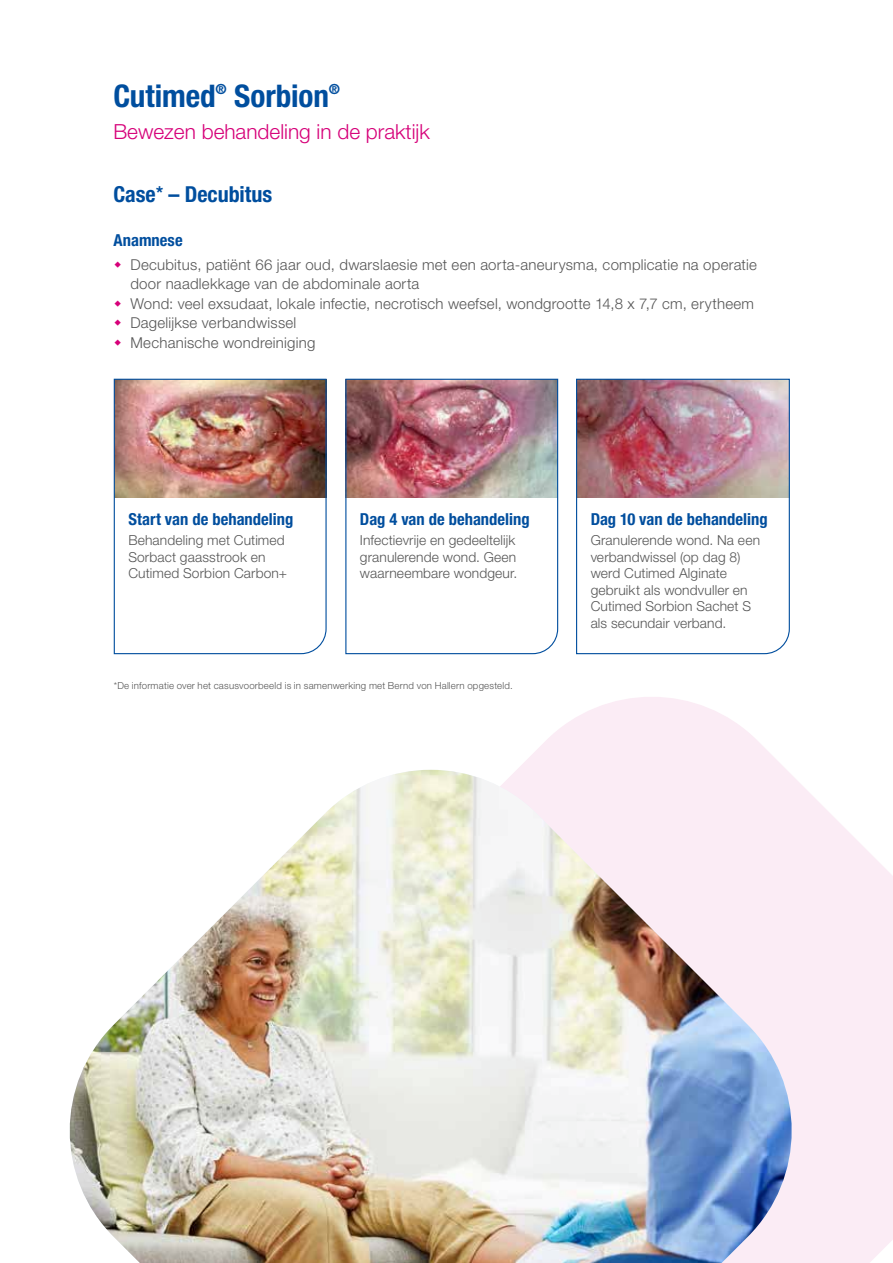
<style>
.page{position:relative;width:893px;height:1263px;background:#fff}
.page>*{position:absolute;margin:0;border:0;box-sizing:border-box;transform-origin:0 0}
.t1{font:700 condensed 31.2px "Helvetica Neue LT Std";letter-spacing:-.005em;color:#004e9e}
.t2{font:700 condensed 22.05px "Helvetica Neue LT Std";color:#004e9e}
.t3{font:300 20.85px "Helvetica Neue LT Std";color:#d60079}
.t4{font:700 condensed 16.5px "Helvetica Neue LT Std";color:#004e9e}
.t5{font:300 15px/19.5px "Helvetica Neue LT Std";letter-spacing:.015em;color:#565656}
.t6{font:300 13.8px/16.5px "Helvetica Neue LT Std";letter-spacing:.01em;color:#565656}
.t7{font:300 9.6px "Helvetica Neue LT Std";letter-spacing:.02em;color:#565656}
.s1{font-size:18px}
</style>
<div class="page">
<img style="left:113px;top:378px;width:214px;height:277px">
<img style="left:345px;top:378px;width:214px;height:277px">
<img style="left:576px;top:378px;width:214px;height:277px">
<svg style="left:532px;top:697px;width:361px;height:566px;fill:#fbecf5"></svg>
<svg style="left:427px;top:755px;width:379px;height:508px;fill:#fbecf5"></svg>
<img style="left:69px;top:770px;width:725px;height:493px">
<h1 class="t1" style="left:113px;top:77px;width:228px">Cutimed<sup>®</sup> Sorbion<sup>®</sup></h1>
<h3 class="t3" style="left:113px;top:119px;width:318px">Bewezen behandeling in de praktijk</h3>
<h2 class="t2" style="left:113px;top:181px;width:160px">Case<span class="s1">*</span> – Decubitus</h2>
<p class="t4" style="left:113px;top:231px;width:71px">Anamnese</p>
<p class="t5" style="left:130px;top:254px;width:628px">Decubitus, patiënt 66 jaar oud, dwarslaesie met een aorta-aneurysma, complicatie na operatie door naadlekkage van de abdominale aorta<br>Wond: veel exsudaat, lokale infectie, necrotisch weefsel, wondgrootte 14,8 x 7,7 cm, erytheem Dagelijkse verbandwissel<br>Mechanische wondreiniging</p>
<p class="t4" style="left:128px;top:509px;width:166px">Start van de behandeling</p>
<p class="t6" style="left:128px;top:532px;width:160px">Behandeling met Cutimed<br>Sorbact gaasstrook en<br>Cutimed Sorbion Carbon+</p>
<p class="t4" style="left:360px;top:509px;width:171px">Dag 4 van de behandeling</p>
<p class="t6" style="left:360px;top:532px;width:159px">Infectievrije en gedeeltelijk granulerende wond. Geen waarneembare wondgeur.</p>
<p class="t7" style="left:114px;top:680px;width:400px">*De informatie over het casusvoorbeeld is in samenwerking met Bernd von Hallern opgesteld.</p>
<p class="t4" style="left:591px;top:509px;width:178px">Dag 10 van de behandeling</p>
<p class="t6" style="left:591px;top:532px;width:171px">Granulerende wond. Na een verbandwissel (op dag 8) werd Cutimed Alginate gebruikt als wondvuller en<br>Cutimed Sorbion Sachet S als secundair verband.</p>
</div>
